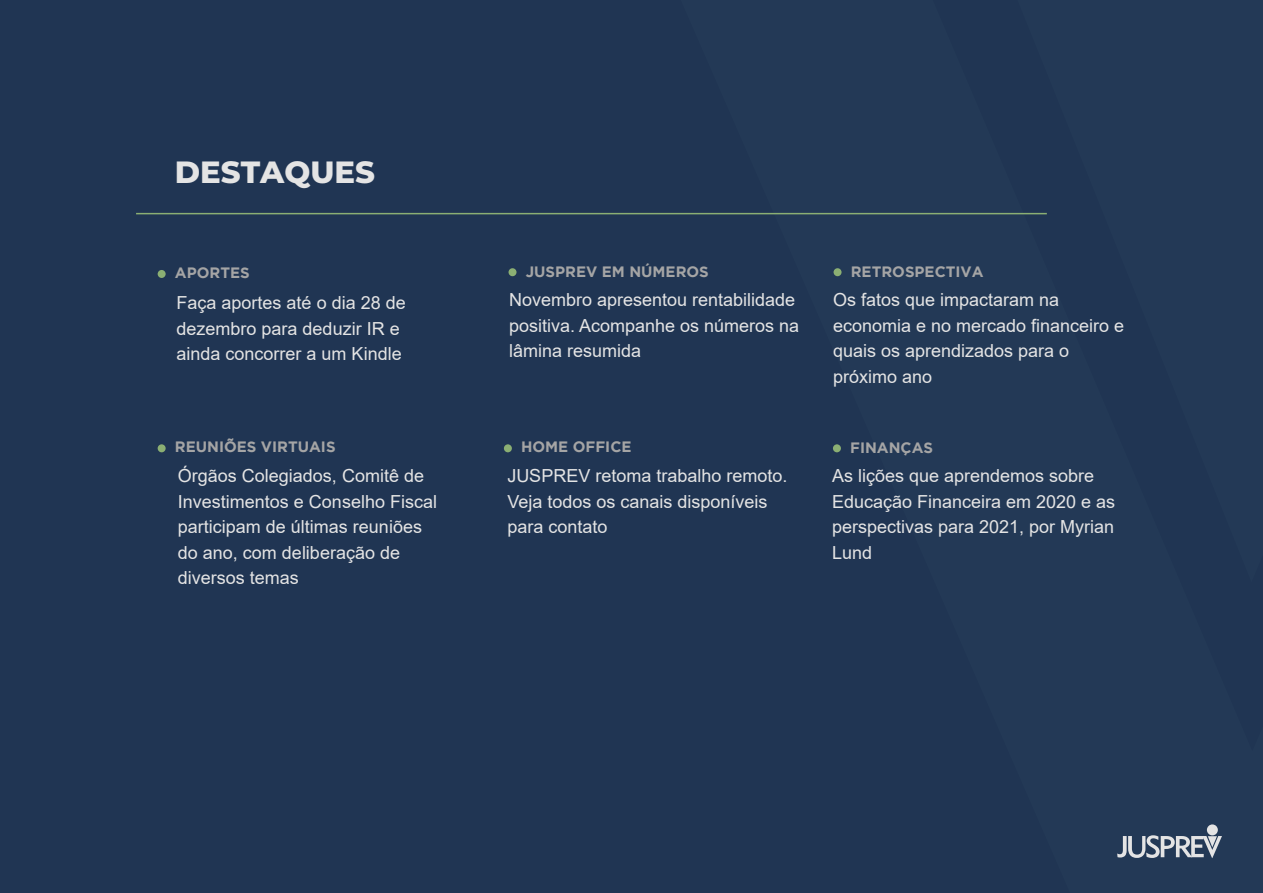
<style>
.page{position:relative;width:1263px;height:893px;background:#203553}
.page>*{position:absolute;margin:0;border:0;box-sizing:border-box;transform-origin:0 0}
.t1{font:800 30.75px "Montserrat";color:#e4e4e4}
.t2{font:18px/25.5px "Arial";color:#e4e4e4}
.t3{font:700 15px "Gotham";color:#a5a5a5}
</style>
<div class="page">
<hr style="left:136px;top:213px;width:911px;height:1px;background:#8baf73">
<div style="left:158px;top:270px;width:8px;height:8px;background:#8baf73;border-radius:50%"></div>
<div style="left:158px;top:444px;width:8px;height:8px;background:#8baf73;border-radius:50%"></div>
<div style="left:508px;top:268px;width:8px;height:8px;background:#8baf73;border-radius:50%"></div>
<div style="left:833px;top:268px;width:8px;height:8px;background:#8baf73;border-radius:50%"></div>
<div style="left:504px;top:444px;width:8px;height:8px;background:#8baf73;border-radius:50%"></div>
<div style="left:833px;top:444px;width:8px;height:8px;background:#8baf73;border-radius:50%"></div>
<div style="left:1207px;top:824px;width:11px;height:11px;background:#e4e4e4;border-radius:50%"></div>
<svg style="left:1117px;top:835px;width:105px;height:23px"></svg>
<h1 class="t1" style="left:175px;top:150px;width:202px">DESTAQUES</h1>
<p class="t3" style="left:175px;top:264px;width:76px">APORTES</p>
<p class="t3" style="left:526px;top:263px;width:185px">JUSPREV EM NÚMEROS</p>
<p class="t3" style="left:851px;top:263px;width:134px">RETROSPECTIVA</p>
<p class="t2" style="left:177px;top:290px;width:231px">Faça aportes até o dia 28 de dezembro para deduzir IR e ainda concorrer a um Kindle</p>
<p class="t2" style="left:509px;top:287px;width:292px">Novembro apresentou rentabilidade positiva. Acompanhe os números na lâmina resumida</p>
<p class="t2" style="left:833px;top:287px;width:293px">Os fatos que impactaram na economia e no mercado financeiro e quais os aprendizados para o próximo ano</p>
<p class="t3" style="left:175px;top:438px;width:162px">REUNIÕES VIRTUAIS</p>
<p class="t3" style="left:521px;top:438px;width:112px">HOME OFFICE</p>
<p class="t3" style="left:850px;top:439px;width:84px">FINANÇAS</p>
<p class="t2" style="left:178px;top:463px;width:261px">Órgãos Colegiados, Comitê de<br>Investimentos e Conselho Fiscal participam de últimas reuniões do ano, com deliberação de diversos temas</p>
<p class="t2" style="left:507px;top:463px;width:282px">JUSPREV retoma trabalho remoto.<br>Veja todos os canais disponíveis para contato</p>
<p class="t2" style="left:832px;top:463px;width:285px">As lições que aprendemos sobre<br>Educação Financeira em 2020 e as perspectivas para 2021, por Myrian<br>Lund</p>
</div>
